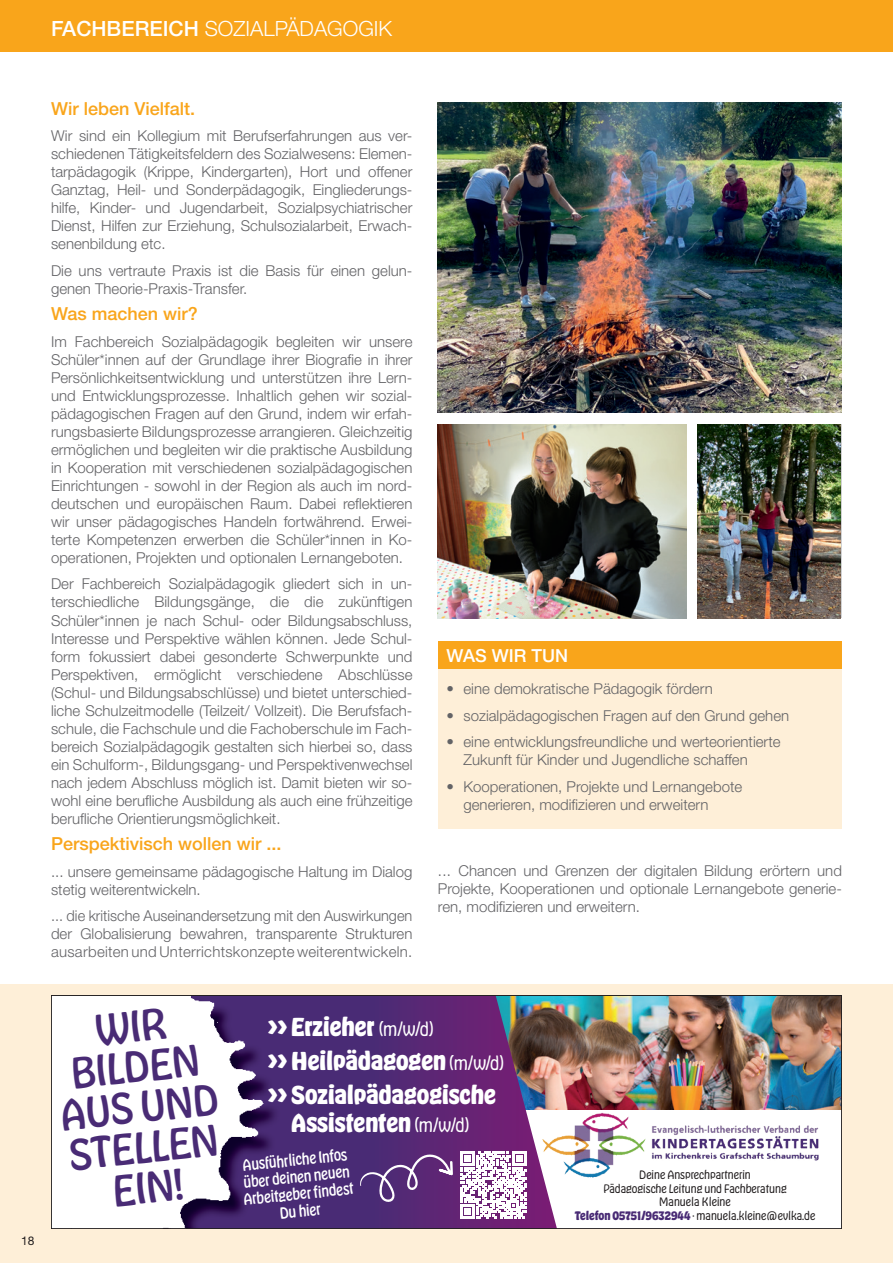
<style>
.page{position:relative;width:893px;height:1263px;background:#fff}
.page>*{position:absolute;margin:0;border:0;box-sizing:border-box;transform-origin:0 0}
.t1{font:40.5px/40.5px "Hobeaux";color:#492b75;text-align:center}
.t2{font:700 23.7px/34px "Hobeaux";color:#fff}
.t3{font:300 21px "Helvetica Neue LT Std";color:#fff}
.t4{font:500 18px "Helvetica Neue LT Std";color:#f9a51b}
.t5{font:500 18px "Helvetica Neue LT Std";color:#fff}
.t6{font:300 15px/18px "Helvetica Neue LT Std";color:#636366;text-align:justify}
.t7{font:15px/17.1px "Hobeaux";color:#fff;text-align:center;scale:.94 1}
.t8{font:12px "Helvetica Neue LT Std";color:#231f20}
.t9{font:300 11.25px/13.5px "Hobeaux";color:#231f20;text-align:center}
.s1{font-weight:500}
.s2{font-weight:300;font-size:17.7px}
.s3{font-weight:700;color:#492b75}
</style>
<div class="page">
<div style="left:0;top:984px;width:893px;height:279px;background:#feefd8"></div>
<div style="left:0;top:0;width:893px;height:51px;background:#f9a51b"></div>
<div style="left:438px;top:641px;width:404px;height:188px;background:#feefd8"></div>
<div style="left:438px;top:641px;width:404px;height:27px;background:#f9a51b"></div>
<img style="left:438px;top:102px;width:404px;height:310px">
<img style="left:438px;top:425px;width:248px;height:193px">
<img style="left:697px;top:425px;width:144px;height:193px">
<div style="left:51px;top:995px;width:791px;height:234px;background:#fff"></div>
<img style="left:557px;top:997px;width:283px;height:112px">
<img style="left:651px;top:1125px;width:168px;height:36px">
<svg style="left:281px;top:997px;width:276px;height:230px;background:#5a3175"></svg>
<div style="left:266px;top:997px;width:15px;height:230px;background:#492b75"></div>
<img style="left:180px;top:997px;width:86px;height:230px">
<svg style="left:460px;top:1151px;width:67px;height:67px"></svg>
<svg style="left:360px;top:1153px;width:93px;height:50px;background:#674184"></svg>
<img style="left:540px;top:1112px;width:106px;height:65px">
<div style="left:51px;top:995px;width:791px;height:234px;border:1px solid #231f20"></div>
<p class="t3" style="left:51px;top:16px;width:343px"><span class="s1">FACHBEREICH</span> SOZIALPÄDAGOGIK</p>
<p class="t4" style="left:51px;top:98px;width:146px">Wir leben Vielfalt.</p>
<p class="t6" style="left:51px;top:127px;width:363px">Wir sind ein Kollegium mit Berufserfahrungen aus ver&shy;schiedenen Tätigkeitsfeldern des Sozialwesens: Elemen&shy;tarpädagogik (Krippe, Kindergarten), Hort und offener Ganztag, Heil- und Sonderpädagogik, Eingliederungs&shy;hilfe, Kinder- und Jugendarbeit, Sozialpsychiatrischer Dienst, Hilfen zur Erziehung, Schulsozialarbeit, Erwach&shy;senenbildung etc.</p>
<p class="t6" style="left:51px;top:261px;width:363px">Die uns vertraute Praxis ist die Basis für einen gelun&shy;genen Theorie-Praxis-Transfer.</p>
<p class="t4" style="left:51px;top:303px;width:148px">Was machen wir?</p>
<p class="t6" style="left:51px;top:332px;width:363px">Im Fachbereich Sozialpädagogik begleiten wir unsere Schüler*innen auf der Grundlage ihrer Biografie in ihrer Persönlichkeitsentwicklung und unterstützen ihre Lern&shy;und Entwicklungsprozesse. Inhaltlich gehen wir sozial&shy;pädagogischen Fragen auf den Grund, indem wir erfah&shy;rungsbasierte Bildungsprozesse arrangieren. Gleichzeitig ermöglichen und begleiten wir die praktische Ausbildung in Kooperation mit verschiedenen sozialpädagogischen Einrichtungen - sowohl in der Region als auch im nord&shy;deutschen und europäischen Raum. Dabei reflektieren wir unser pädagogisches Handeln fortwährend. Erwei&shy;terte Kompetenzen erwerben die Schüler*innen in Ko&shy;operationen, Projekten und optionalen Lernangeboten.</p>
<p class="t6" style="left:51px;top:575px;width:363px">Der Fachbereich Sozialpädagogik gliedert sich in un&shy;terschiedliche Bildungsgänge, die die zukünftigen Schüler*innen je nach Schul- oder Bildungsabschluss, Interesse und Perspektive wählen können. Jede Schul&shy;form fokussiert dabei gesonderte Schwerpunkte und Perspektiven, ermöglicht verschiedene Abschlüsse (Schul- und Bildungsabschlüsse) und bietet unterschied&shy;liche Schulzeitmodelle (Teilzeit/ Vollzeit). Die Berufsfach&shy;schule, die Fachschule und die Fachoberschule im Fach&shy;bereich Sozialpädagogik gestalten sich hierbei so, dass ein Schulform-, Bildungsgang- und Perspektivenwechsel nach jedem Abschluss möglich ist. Damit bieten wir so&shy;wohl eine berufliche Ausbildung als auch eine frühzeitige berufliche Orientierungsmöglichkeit.</p>
<p class="t4" style="left:51px;top:833px;width:232px">Perspektivisch wollen wir ...</p>
<p class="t6" style="left:51px;top:862px;width:363px">... unsere gemeinsame pädagogische Haltung im Dialog stetig weiterentwickeln.</p>
<p class="t6" style="left:51px;top:906px;width:363px">... die kritische Auseinandersetzung mit den Auswirkungen der Globalisierung bewahren, transparente Strukturen ausarbeiten und Unterrichtskonzepte weiterentwickeln.</p>
<p class="t5" style="left:446px;top:645px;width:123px">WAS WIR TUN</p>
<p class="t6" style="left:446px;top:680px;width:268px">• eine demokratische Pädagogik fördern</p>
<p class="t6" style="left:446px;top:706px;width:344px">• sozialpädagogischen Fragen auf den Grund gehen</p>
<p class="t6" style="left:463px;top:733px;width:319px;text-indent:-17px">• eine entwicklungsfreundliche und werteorientierte<br>Zukunft für Kinder und Jugendliche schaffen</p>
<p class="t6" style="left:463px;top:777px;width:280px;text-indent:-17px">• Kooperationen, Projekte und Lernangebote generieren, modifizieren und erweitern</p>
<p class="t6" style="left:438px;top:862px;width:405px">... Chancen und Grenzen der digitalen Bildung erörtern und Projekte, Kooperationen und optionale Lernangebote generie&shy;ren, modifizieren und erweitern.</p>
<p class="t8" style="left:21px;top:1233px;width:15px">18</p>
<p class="t1" style="left:50px;top:1013px;width:160px;rotate:-6deg">WIR<br>BILDEN<br>AUS UND<br>STELLEN<br>EIN!</p>
<p class="t2" style="left:268px;top:1008px;width:238px">&gt;&gt; Erzieher <span class="s2">(m/w/d)<br></span>&gt;&gt; Heilpädagogen <span class="s2">(m/w/d) </span>&gt;&gt; Sozialpädagogische</p>
<p class="t2" style="left:291px;top:1105px;width:179px">Assistenten <span class="s2">(m/w/d)</span></p>
<p class="t7" style="left:239px;top:1156px;width:119px;rotate:-6deg">Ausführliche Infos über deinen neuen<br>Arbeitgeber findest<br>Du hier</p>
<p class="t9" style="left:575px;top:1168px;width:242px">Deine Ansprechpartnerin<br>Pädagogische Leitung und Fachberatung<br>Manuela Kleine<br><span class="s3">Telefon 05751/9632944</span> · manuela.kleine@evlka.de</p>
</div>
